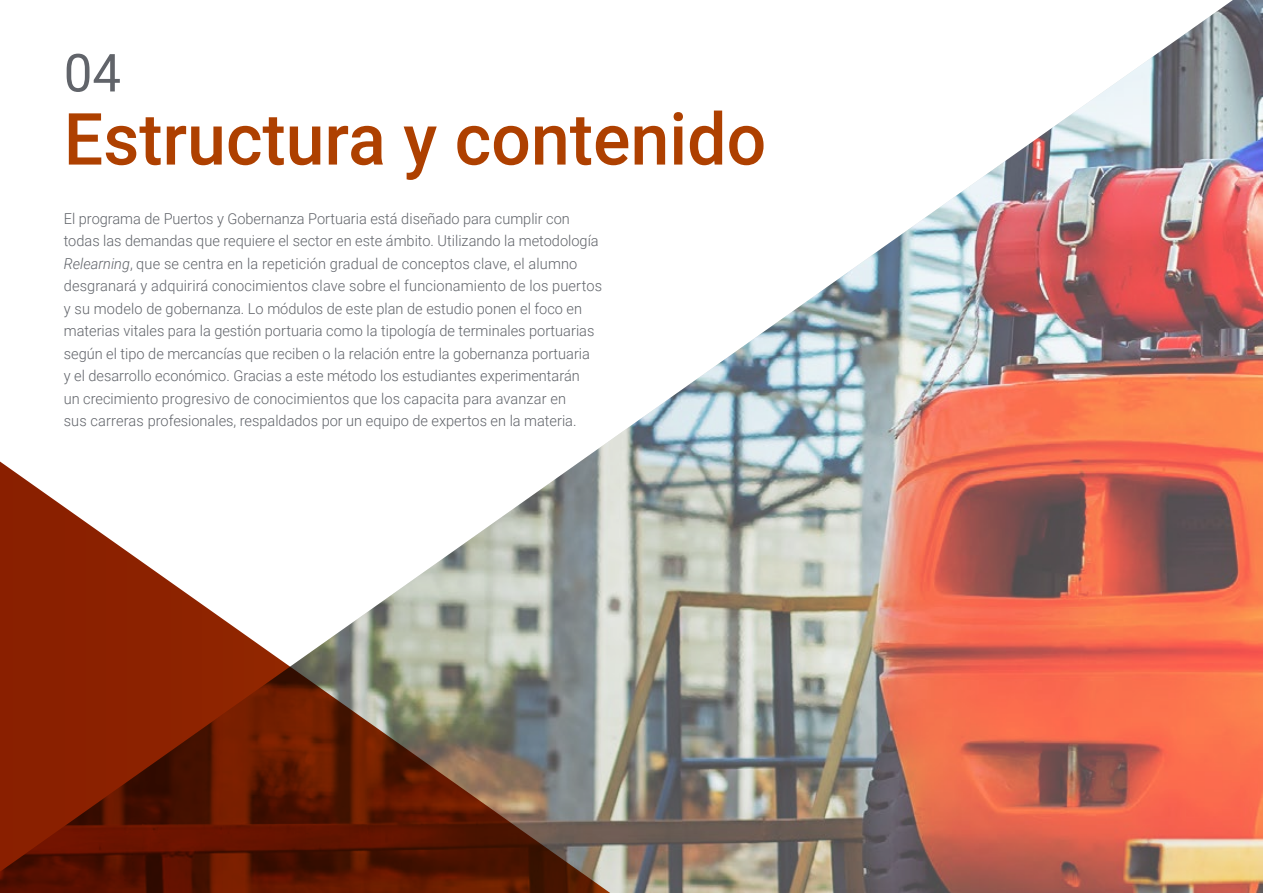
<style>
.page{position:relative;width:1263px;height:893px;background:#fff}
.page>*{position:absolute;margin:0;border:0;box-sizing:border-box;transform-origin:0 0}
.t1{font:500 72px "Roboto";color:#ae4000}
.t2{font:52.5px "Roboto";color:#61646a}
.t3{font:300 15px/22.5px "Roboto";color:#61646a}
.s1{font-style:italic}
</style>
<div class="page">
<img style="left:602px;top:0;width:661px;height:893px">
<svg style="left:0;top:446px;width:640px;height:447px"></svg>
<h2 class="t2" style="left:64px;top:36px;width:59px">04</h2>
<h1 class="t1" style="left:64px;top:89px;width:704px">Estructura y contenido</h1>
<p class="t3" style="left:64px;top:207px;width:540px">El programa de Puertos y Gobernanza Portuaria está diseñado para cumplir con todas las demandas que requiere el sector en este ámbito. Utilizando la metodología <span class="s1">Relearning</span>, que se centra en la repetición gradual de conceptos clave, el alumno desgranará y adquirirá conocimientos clave sobre el funcionamiento de los puertos y su modelo de gobernanza. Lo módulos de este plan de estudio ponen el foco en materias vitales para la gestión portuaria como la tipología de terminales portuarias según el tipo de mercancías que reciben o la relación entre la gobernanza portuaria<br>y el desarrollo económico. Gracias a este método los estudiantes experimentarán<br>un crecimiento progresivo de conocimientos que los capacita para avanzar en<br>sus carreras profesionales, respaldados por un equipo de expertos en la materia.</p>
</div>
